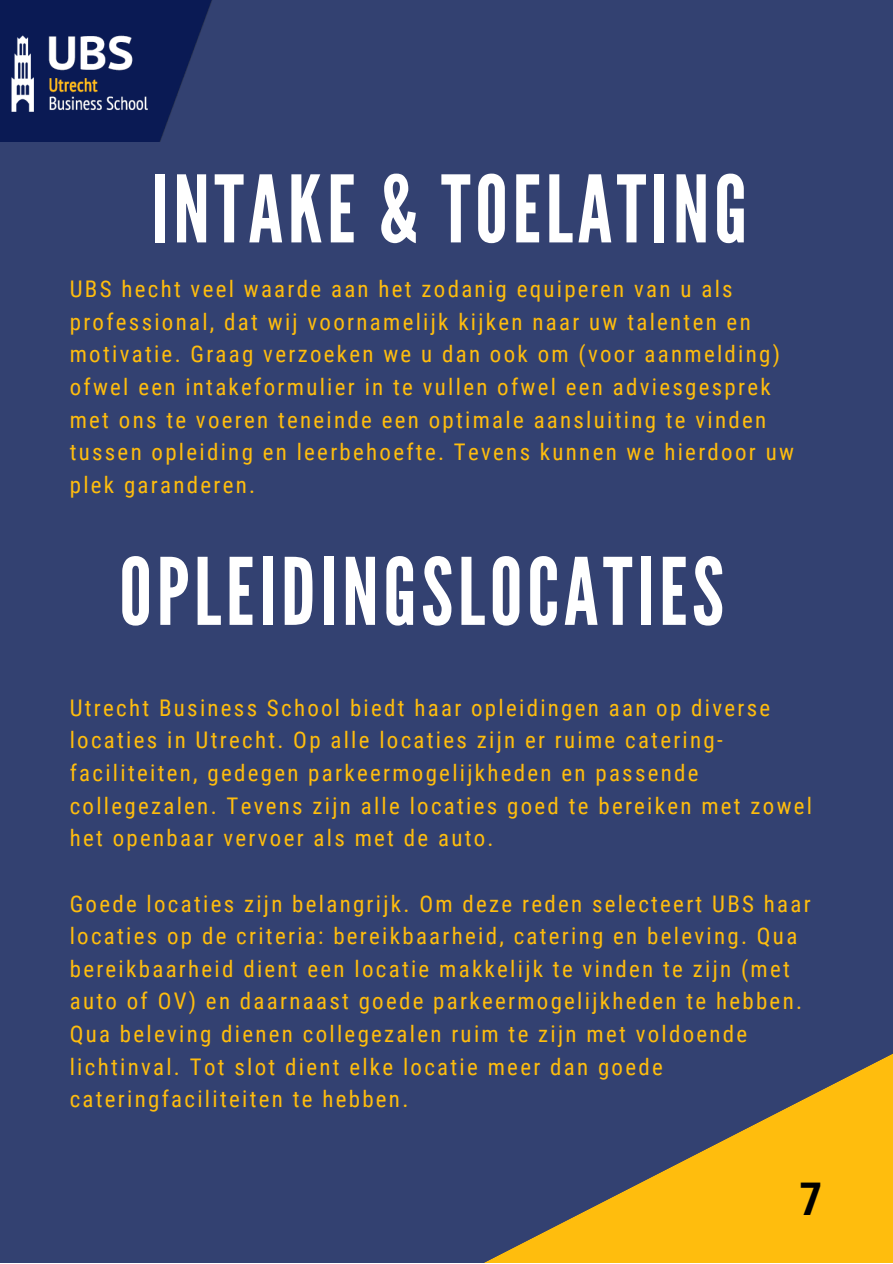
<style>
.page{position:relative;width:893px;height:1264px;background:#fff}
.page>*{position:absolute;margin:0;border:0;box-sizing:border-box;transform-origin:0 0}
.t1{font:92.55px "League Gothic";letter-spacing:.05em;color:#fff}
.t2{font:700 45px "Roboto Condensed";color:#000}
.t3{font:22.95px/32.5px "Roboto Condensed";letter-spacing:.1em;color:#ffbd0d}
</style>
<div class="page">
<div style="left:0;top:0;width:892px;height:1262px;background:#334171"></div>
<svg style="left:486px;top:1054px;width:406px;height:208px"></svg>
<img style="left:0;top:0;width:212px;height:142px">
<h1 class="t1" style="left:151px;top:156px;width:597px">INTAKE &amp; TOELATING</h1>
<p class="t3" style="left:70px;top:273px;width:725px">UBS hecht veel waarde aan het zodanig equiperen van u als professional, dat wij voornamelijk kijken naar uw talenten en motivatie. Graag verzoeken we u dan ook om (voor aanmelding) ofwel een intakeformulier in te vullen ofwel een adviesgesprek met ons te voeren teneinde een optimale aansluiting te vinden tussen opleiding en leerbehoefte. Tevens kunnen we hierdoor uw plek garanderen.</p>
<h1 class="t1" style="left:119px;top:538px;width:606px">OPLEIDINGSLOCATIES</h1>
<p class="t3" style="left:70px;top:691px;width:744px">Utrecht Business School biedt haar opleidingen aan op diverse locaties in Utrecht. Op alle locaties zijn er ruime catering&shy;faciliteiten, gedegen parkeermogelijkheden en passende collegezalen. Tevens zijn alle locaties goed te bereiken met zowel het openbaar vervoer als met de auto.</p>
<p class="t3" style="left:70px;top:887px;width:742px">Goede locaties zijn belangrijk. Om deze reden selecteert UBS haar locaties op de criteria: bereikbaarheid, catering en beleving. Qua bereikbaarheid dient een locatie makkelijk te vinden te zijn (met auto of OV) en daarnaast goede parkeermogelijkheden te hebben.<br>Qua beleving dienen collegezalen ruim te zijn met voldoende lichtinval. Tot slot dient elke locatie meer dan goede cateringfaciliteiten te hebben.</p>
<h2 class="t2" style="left:799px;top:1172px;width:24px">7</h2>
</div>
